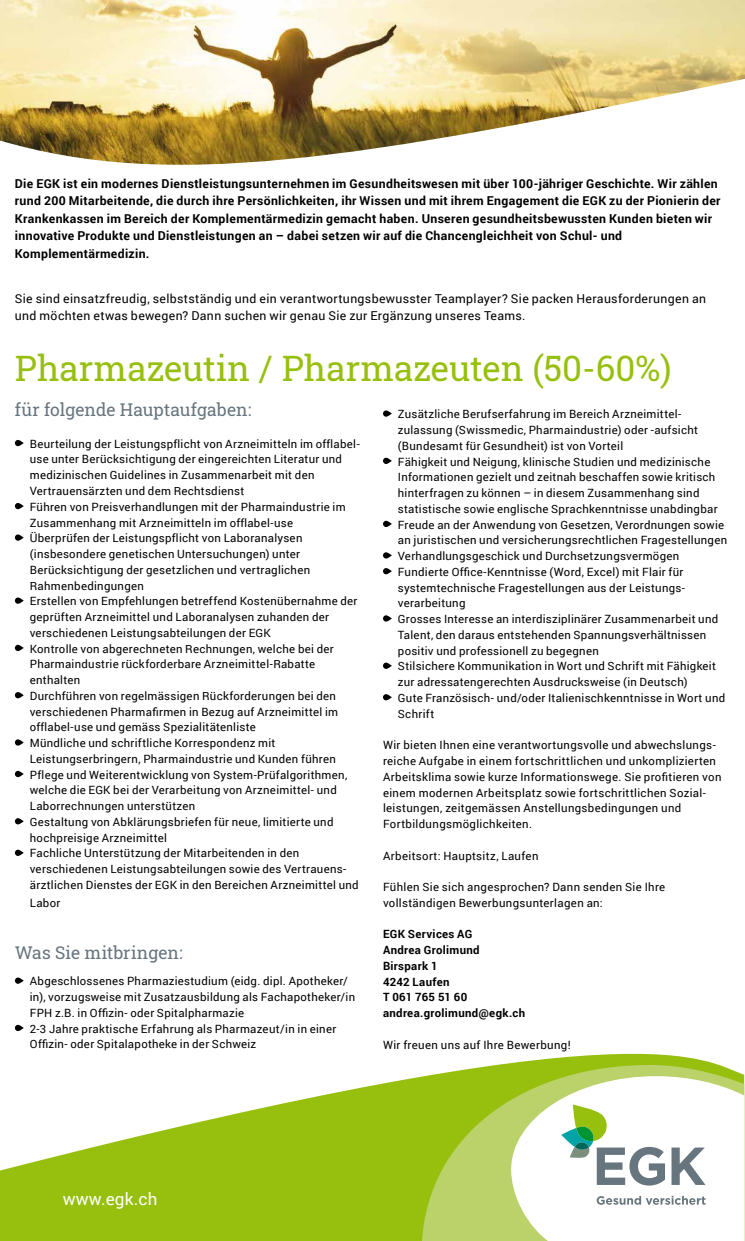
<style>
.page{position:relative;width:745px;height:1241px;background:#fff}
.page>*{position:absolute;margin:0;border:0;box-sizing:border-box;transform-origin:0 0}
.t1{font:35px "Roboto Slab";color:#97bf0d}
.t2{font:17.5px "Roboto Slab";letter-spacing:.005em;color:#67757e}
.t3{font:16.97px "Roboto";letter-spacing:.01em;color:#fff}
.t4{font:700 12.25px/17.5px "Roboto";letter-spacing:.025em;color:#000}
.t5{font:12.25px/17.5px "Roboto";letter-spacing:.025em;color:#000}
.t6{font:11.38px/15.8px "Roboto";letter-spacing:.025em;color:#000}
.t7{font:700 11.38px/15.8px "Roboto";letter-spacing:.03em;color:#000}
</style>
<div class="page">
<img style="left:0;top:0;width:744px;height:165px">
<svg style="left:15px;top:440px;width:9px;height:6px"></svg>
<svg style="left:15px;top:503px;width:9px;height:6px"></svg>
<svg style="left:15px;top:534px;width:9px;height:6px"></svg>
<svg style="left:15px;top:597px;width:9px;height:6px"></svg>
<svg style="left:15px;top:644px;width:9px;height:7px"></svg>
<svg style="left:15px;top:692px;width:9px;height:6px"></svg>
<svg style="left:15px;top:739px;width:9px;height:6px"></svg>
<svg style="left:15px;top:770px;width:9px;height:7px"></svg>
<svg style="left:15px;top:818px;width:9px;height:6px"></svg>
<svg style="left:15px;top:849px;width:9px;height:6px"></svg>
<svg style="left:15px;top:977px;width:9px;height:6px"></svg>
<svg style="left:383px;top:410px;width:8px;height:6px"></svg>
<svg style="left:383px;top:457px;width:8px;height:7px"></svg>
<svg style="left:383px;top:520px;width:8px;height:7px"></svg>
<div style="left:383px;top:552px;width:8px;height:6px;background:#000;border-radius:3px"></div>
<div style="left:383px;top:568px;width:8px;height:6px;background:#000;border-radius:3px"></div>
<div style="left:383px;top:615px;width:8px;height:6px;background:#000;border-radius:3px"></div>
<svg style="left:383px;top:662px;width:8px;height:6px"></svg>
<div style="left:383px;top:694px;width:8px;height:6px;background:#000;border-radius:3px"></div>
<svg style="left:0;top:1024px;width:716px;height:216px;fill:#97bf0e"></svg>
<svg style="left:421px;top:1064px;width:322px;height:176px;background:#adcb45"></svg>
<svg style="left:511px;top:1075px;width:232px;height:165px"></svg>
<svg style="left:561px;top:1104px;width:103px;height:81px"></svg>
<svg style="left:671px;top:1147px;width:34px;height:37px"></svg>
<svg style="left:596px;top:1195px;width:109px;height:9px"></svg>
<p class="t4" style="left:15px;top:174px;width:706px">Die EGK ist ein modernes Dienstleistungsunternehmen im Gesundheitswesen mit über 100-jähriger Geschichte. Wir zählen rund 200 Mitarbeitende, die durch ihre Persönlichkeiten, ihr Wissen und mit ihrem Engagement die EGK zu der Pionierin der Krankenkassen im Bereich der Komplementärmedizin gemacht haben. Unseren gesundheitsbewussten Kunden bieten wir innovative Produkte und Dienstleistungen an – dabei setzen wir auf die Chancengleichheit von Schul- und Komplementärmedizin.</p>
<p class="t5" style="left:15px;top:289px;width:692px">Sie sind einsatzfreudig, selbstständig und ein verantwortungsbewusster Teamplayer? Sie packen Herausforderungen an und möchten etwas bewegen? Dann suchen wir genau Sie zur Ergänzung unseres Teams.</p>
<h1 class="t1" style="left:15px;top:344px;width:657px">Pharmazeutin / Pharmazeuten (50-60%)</h1>
<h2 class="t2" style="left:15px;top:398px;width:238px">für folgende Hauptaufgaben:</h2>
<p class="t6" style="left:30px;top:435px;width:331px">Beurteilung der Leistungspflicht von Arzneimitteln im offlabel&shy;use unter Berücksichtigung der eingereichten Literatur und medizinischen Guidelines in Zusammenarbeit mit den Vertrauensärzten und dem Rechtsdienst<br>Führen von Preisverhandlungen mit der Pharmaindustrie im Zusammenhang mit Arzneimitteln im offlabel-use<br>Überprüfen der Leistungspflicht von Laboranalysen (insbesondere genetischen Untersuchungen) unter Berücksichtigung der gesetzlichen und vertraglichen Rahmenbedingungen<br>Erstellen von Empfehlungen betreffend Kostenübernahme der geprüften Arzneimittel und Laboranalysen zuhanden der verschiedenen Leistungsabteilungen der EGK<br>Kontrolle von abgerechneten Rechnungen, welche bei der Pharmaindustrie rückforderbare Arzneimittel-Rabatte enthalten<br>Durchführen von regelmässigen Rückforderungen bei den verschiedenen Pharmafirmen in Bezug auf Arzneimittel im offlabel-use und gemäss Spezialitätenliste<br>Mündliche und schriftliche Korrespondenz mit Leistungserbringern, Pharmaindustrie und Kunden führen Pflege und Weiterentwicklung von System-Prüfalgorithmen, welche die EGK bei der Verarbeitung von Arzneimittel- und Laborrechnungen unterstützen<br>Gestaltung von Abklärungsbriefen für neue, limitierte und hochpreisige Arzneimittel<br>Fachliche Unterstützung der Mitarbeitenden in den verschiedenen Leistungsabteilungen sowie des Vertrauens&shy;ärztlichen Dienstes der EGK in den Bereichen Arzneimittel und</p>
<p class="t6" style="left:30px;top:894px;width:32px">Labor</p>
<h2 class="t2" style="left:15px;top:940px;width:169px">Was Sie mitbringen:</h2>
<p class="t6" style="left:30px;top:972px;width:326px">Abgeschlossenes Pharmaziestudium (eidg. dipl. Apotheker/ in), vorzugsweise mit Zusatzausbildung als Fachapotheker/in FPH z.B. in Offizin- oder Spitalpharmazie<br>2-3 Jahre praktische Erfahrung als Pharmazeut/in in einer Offizin- oder Spitalapotheke in der Schweiz</p>
<p class="t6" style="left:397px;top:406px;width:330px">Zusätzliche Berufserfahrung im Bereich Arzneimittel&shy;zulassung (Swissmedic, Pharmaindustrie) oder -aufsicht (Bundesamt für Gesundheit) ist von Vorteil<br>Fähigkeit und Neigung, klinische Studien und medizinische Informationen gezielt und zeitnah beschaffen sowie kritisch hinterfragen zu können – in diesem Zusammenhang sind statistische sowie englische Sprachkenntnisse unabdingbar Freude an der Anwendung von Gesetzen, Verordnungen sowie an juristischen und versicherungsrechtlichen Fragestellungen Verhandlungsgeschick und Durchsetzungsvermögen Fundierte Office-Kenntnisse (Word, Excel) mit Flair für systemtechnische Fragestellungen aus der Leistungs&shy;verarbeitung<br>Grosses Interesse an interdisziplinärer Zusammenarbeit und Talent, den daraus entstehenden Spannungsverhältnissen positiv und professionell zu begegnen<br>Stilsichere Kommunikation in Wort und Schrift mit Fähigkeit zur adressatengerechten Ausdrucksweise (in Deutsch)<br>Gute Französisch- und/oder Italienischkenntnisse in Wort und Schrift</p>
<p class="t6" style="left:383px;top:736px;width:340px">Wir bieten Ihnen eine verantwortungsvolle und abwechslungs&shy;reiche Aufgabe in einem fortschrittlichen und unkomplizierten Arbeitsklima sowie kurze Informationswege. Sie profitieren von einem modernen Arbeitsplatz sowie fortschrittlichen Sozial&shy;leistungen, zeitgemässen Anstellungsbedingungen und Fortbildungsmöglichkeiten.</p>
<p class="t6" style="left:383px;top:847px;width:157px">Arbeitsort: Hauptsitz, Laufen</p>
<p class="t6" style="left:383px;top:878px;width:283px">Fühlen Sie sich angesprochen? Dann senden Sie Ihre vollständigen Bewerbungsunterlagen an:</p>
<p class="t7" style="left:383px;top:925px;width:144px">EGK Services AG<br>Andrea Grolimund<br>Birspark 1<br>4242 Laufen<br>T 061 765 51 60 andrea.grolimund@egk.ch</p>
<p class="t6" style="left:383px;top:1036px;width:189px">Wir freuen uns auf Ihre Bewerbung!</p>
<h3 class="t3" style="left:63px;top:1186px;width:96px">www.egk.ch</h3>
</div>
